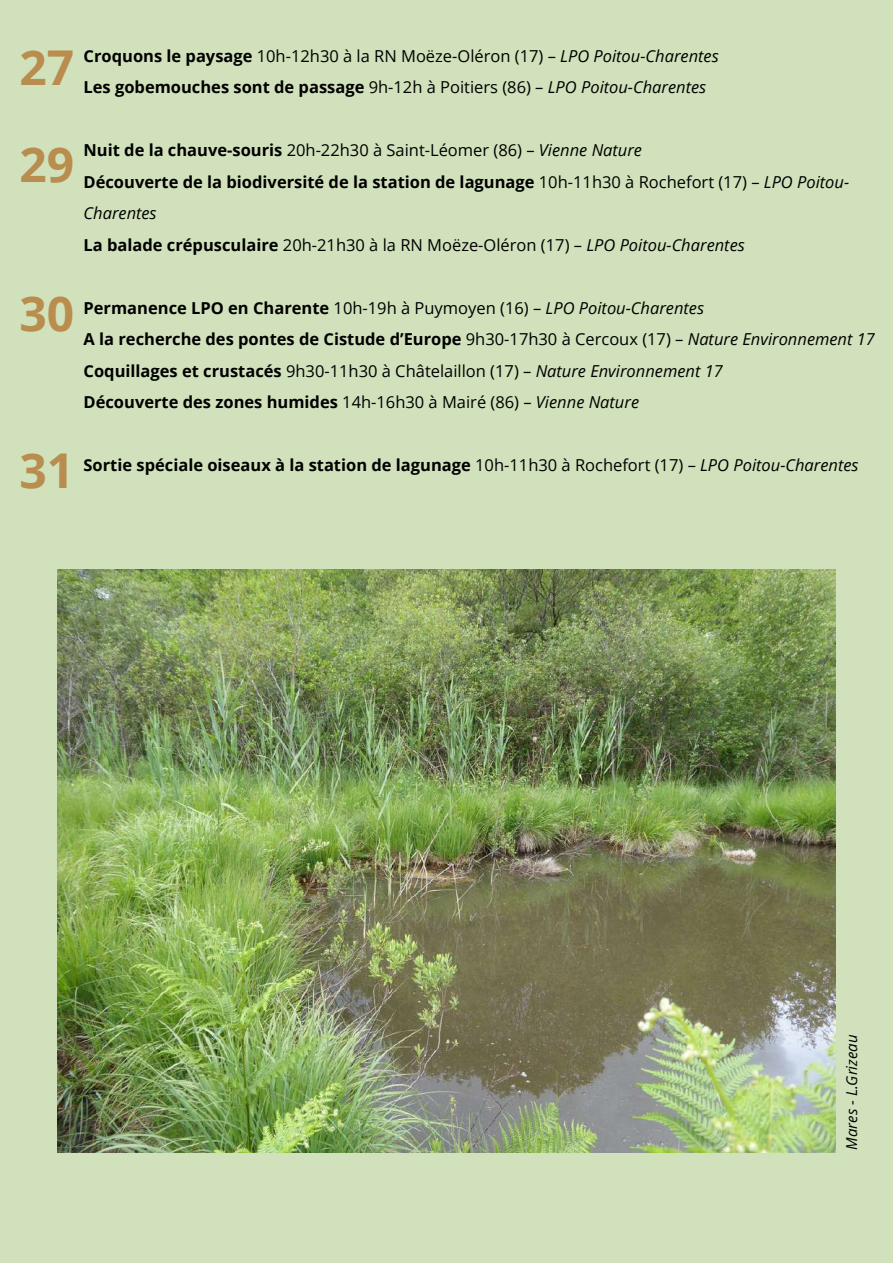
<style>
.page{position:relative;width:893px;height:1264px;background:#fff}
.page>*{position:absolute;margin:0;border:0;box-sizing:border-box;transform-origin:0 0}
.t1{font:700 48px/97.1px "Open Sans";color:#b88d4d}
.t2{font:700 16.5px/31.5px "Open Sans";color:#000}
.t3{font:16.5px/31.5px "Open Sans";color:#000}
.t4{font:italic 15px "Open Sans";color:#000}
.s1{font-weight:700}
.s2{font-style:italic}
.s3{font-weight:400}
.s4{font-weight:400;font-style:italic}
</style>
<div class="page">
<div style="left:0;top:0;width:892px;height:1262px;background:#d0e1bb"></div>
<img style="left:58px;top:570px;width:777px;height:582px">
<h1 class="t1" style="left:19px;top:18px;width:56px">27<br>29</h1>
<p class="t3" style="left:83px;top:40px;width:636px"><span class="s1">Croquons le paysage</span> 10h-12h30 à la RN Moëze-Oléron (17) – <span class="s2">LPO Poitou-Charentes<br></span><span class="s1">Les gobemouches sont de passage</span> 9h-12h à Poitiers (86) – <span class="s2">LPO Poitou-Charentes</span></p>
<p class="t2" style="left:83px;top:134px;width:767px">Nuit de la chauve-souris <span class="s3">20h-22h30 à Saint-Léomer (86) –</span> <span class="s4">Vienne Nature<br></span>Découverte de la biodiversité de la station de lagunage <span class="s3">10h-11h30 à Rochefort (17) –</span> <span class="s4">LPO Poitou-Charentes<br></span>La balade crépusculaire <span class="s3">20h-21h30 à la RN Moëze-Oléron (17) –</span> <span class="s4">LPO Poitou-Charentes</span></p>
<h1 class="t1" style="left:19px;top:264px;width:56px">30</h1>
<p class="t2" style="left:83px;top:291px;width:792px">Permanence LPO en Charente <span class="s3">10h-19h à Puymoyen (16) –</span> <span class="s4">LPO Poitou-Charentes<br></span>A la recherche des pontes de Cistude d’Europe <span class="s3">9h30-17h30 à Cercoux (17) –</span> <span class="s4">Nature Environnement 17<br></span>Coquillages et crustacés <span class="s3">9h30-11h30 à Châtelaillon (17) –</span> <span class="s4">Nature Environnement 17<br></span>Découverte des zones humides <span class="s3">14h-16h30 à Mairé (86) –</span> <span class="s4">Vienne Nature</span></p>
<h1 class="t1" style="left:19px;top:421px;width:56px">31</h1>
<p class="t2" style="left:83px;top:449px;width:776px">Sortie spéciale oiseaux à la station de lagunage <span class="s3">10h-11h30 à Rochefort (17) –</span> <span class="s4">LPO Poitou-Charentes</span></p>
<p class="t4" style="left:841px;top:1149px;width:117px;rotate:-90deg">Mares - L.Grizeau</p>
</div>
